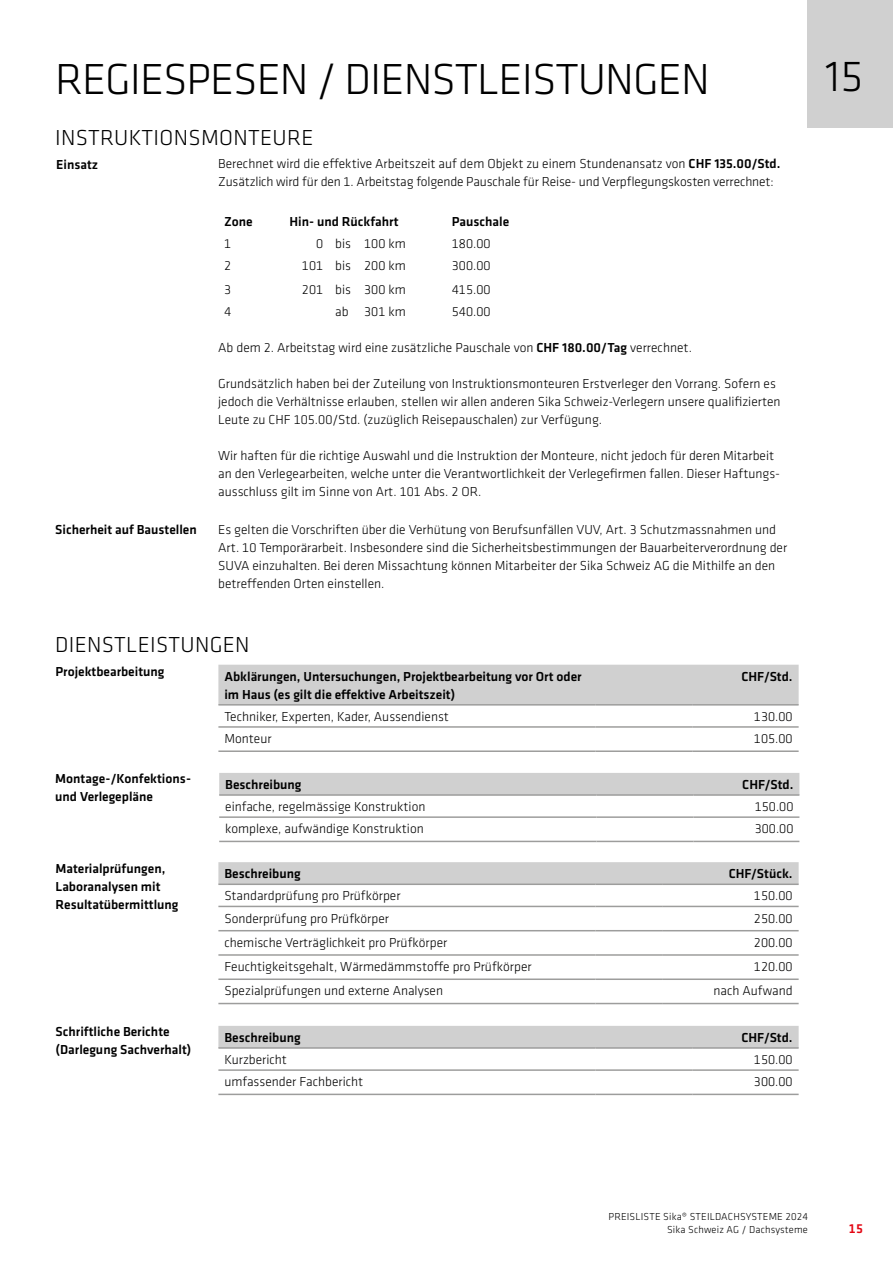
<style>
.page{position:relative;width:893px;height:1263px;background:#fff}
.page>*{position:absolute;margin:0;border:0;box-sizing:border-box;transform-origin:0 0}
.t1{font:300 45px "Klavika";letter-spacing:-.02em;color:#000}
.t2{font:300 22.5px "Klavika";letter-spacing:.015em;color:#000}
.t3{font:300 13.5px/18px "Klavika";color:#000}
.t4{font:500 13.5px/18px "Klavika";color:#000}
.t5{font:500 13.5px "Klavika";color:#e30613}
.t6{font:300 10.5px/12.6px "Klavika";letter-spacing:.015em;color:#000;text-align:right}
.s1{font-weight:500}
</style>
<div class="page">
<div style="left:808px;top:0;width:85px;height:127px;background:#d0d0d0"></div>
<div style="left:218px;top:665px;width:581px;height:39px;background:#d0d0d0"></div>
<hr style="left:218px;top:704px;width:378px;height:1px;background:#9d9d9c">
<hr style="left:596px;top:704px;width:97px;height:1px;background:#9d9d9c">
<hr style="left:693px;top:704px;width:106px;height:1px;background:#9d9d9c">
<hr style="left:218px;top:726px;width:378px;height:2px;background:#9d9d9c">
<hr style="left:596px;top:726px;width:97px;height:2px;background:#9d9d9c">
<hr style="left:693px;top:726px;width:106px;height:2px;background:#9d9d9c">
<hr style="left:218px;top:750px;width:378px;height:2px;background:#9d9d9c">
<hr style="left:596px;top:750px;width:97px;height:2px;background:#9d9d9c">
<hr style="left:693px;top:750px;width:106px;height:2px;background:#9d9d9c">
<div style="left:218px;top:862px;width:581px;height:21px;background:#d0d0d0"></div>
<hr style="left:218px;top:883px;width:378px;height:2px;background:#9d9d9c">
<hr style="left:596px;top:883px;width:67px;height:2px;background:#9d9d9c">
<hr style="left:663px;top:883px;width:136px;height:2px;background:#9d9d9c">
<hr style="left:218px;top:906px;width:378px;height:1px;background:#9d9d9c">
<hr style="left:596px;top:906px;width:67px;height:1px;background:#9d9d9c">
<hr style="left:663px;top:906px;width:136px;height:1px;background:#9d9d9c">
<hr style="left:218px;top:954px;width:378px;height:2px;background:#9d9d9c">
<hr style="left:596px;top:954px;width:67px;height:2px;background:#9d9d9c">
<hr style="left:663px;top:954px;width:136px;height:2px;background:#9d9d9c">
<hr style="left:218px;top:978px;width:378px;height:2px;background:#9d9d9c">
<hr style="left:596px;top:978px;width:67px;height:2px;background:#9d9d9c">
<hr style="left:663px;top:978px;width:136px;height:2px;background:#9d9d9c">
<hr style="left:218px;top:930px;width:378px;height:1px;background:#9d9d9c">
<hr style="left:596px;top:930px;width:67px;height:1px;background:#9d9d9c">
<hr style="left:663px;top:930px;width:136px;height:1px;background:#9d9d9c">
<hr style="left:218px;top:1003px;width:378px;height:1px;background:#9d9d9c">
<hr style="left:596px;top:1003px;width:67px;height:1px;background:#9d9d9c">
<hr style="left:663px;top:1003px;width:136px;height:1px;background:#9d9d9c">
<div style="left:219px;top:773px;width:580px;height:21px;background:#d0d0d0"></div>
<hr style="left:219px;top:794px;width:377px;height:2px;background:#9d9d9c">
<hr style="left:596px;top:794px;width:98px;height:2px;background:#9d9d9c">
<hr style="left:694px;top:794px;width:105px;height:2px;background:#9d9d9c">
<hr style="left:219px;top:816px;width:377px;height:2px;background:#9d9d9c">
<hr style="left:596px;top:816px;width:98px;height:2px;background:#9d9d9c">
<hr style="left:694px;top:816px;width:105px;height:2px;background:#9d9d9c">
<hr style="left:219px;top:841px;width:377px;height:1px;background:#9d9d9c">
<hr style="left:596px;top:841px;width:98px;height:1px;background:#9d9d9c">
<hr style="left:694px;top:841px;width:105px;height:1px;background:#9d9d9c">
<div style="left:218px;top:1026px;width:581px;height:21px;background:#d0d0d0"></div>
<hr style="left:218px;top:1047px;width:378px;height:2px;background:#9d9d9c">
<hr style="left:596px;top:1047px;width:97px;height:2px;background:#9d9d9c">
<hr style="left:693px;top:1047px;width:106px;height:2px;background:#9d9d9c">
<hr style="left:218px;top:1069px;width:378px;height:2px;background:#9d9d9c">
<hr style="left:596px;top:1069px;width:97px;height:2px;background:#9d9d9c">
<hr style="left:693px;top:1069px;width:106px;height:2px;background:#9d9d9c">
<hr style="left:218px;top:1093px;width:378px;height:2px;background:#9d9d9c">
<hr style="left:596px;top:1093px;width:97px;height:2px;background:#9d9d9c">
<hr style="left:693px;top:1093px;width:106px;height:2px;background:#9d9d9c">
<h1 class="t1" style="left:55px;top:52px;width:656px">REGIESPESEN / DIENSTLEISTUNGEN</h1>
<h2 class="t2" style="left:55px;top:124px;width:260px">INSTRUKTIONSMONTEURE</h2>
<p class="t4" style="left:56px;top:155px;width:43px">Einsatz</p>
<p class="t3" style="left:218px;top:154px;width:564px">Berechnet wird die effektive Arbeitszeit auf dem Objekt zu einem Stundenansatz von <span class="s1">CHF 135.00/Std.<br></span>Zusätzlich wird für den 1. Arbeitstag folgende Pauschale für Reise- und Verpflegungskosten verrechnet:</p>
<p class="t4" style="left:224px;top:212px;width:30px">Zone</p>
<p class="t4" style="left:289px;top:212px;width:111px">Hin- und Rückfahrt</p>
<p class="t4" style="left:452px;top:212px;width:59px">Pauschale</p>
<p class="t3" style="left:224px;top:234px;width:9px">1</p>
<p class="t3" style="left:316px;top:234px;width:91px">0 bis 100 km</p>
<p class="t3" style="left:452px;top:234px;width:40px">180.00</p>
<p class="t3" style="left:224px;top:256px;width:9px">2</p>
<p class="t3" style="left:302px;top:256px;width:105px">101 bis 200 km</p>
<p class="t3" style="left:452px;top:256px;width:40px">300.00</p>
<p class="t3" style="left:224px;top:280px;width:9px">3</p>
<p class="t3" style="left:302px;top:280px;width:105px">201 bis 300 km</p>
<p class="t3" style="left:452px;top:280px;width:40px">415.00</p>
<p class="t3" style="left:224px;top:302px;width:9px">4</p>
<p class="t3" style="left:335px;top:302px;width:72px">ab 301 km</p>
<p class="t3" style="left:452px;top:302px;width:40px">540.00</p>
<p class="t3" style="left:218px;top:338px;width:475px">Ab dem 2. Arbeitstag wird eine zusätzliche Pauschale von <span class="s1">CHF 180.00/Tag</span> verrechnet.</p>
<p class="t3" style="left:218px;top:374px;width:564px">Grundsätzlich haben bei der Zuteilung von Instruktionsmonteuren Erstverleger den Vorrang. Sofern es jedoch die Verhältnisse erlauben, stellen wir allen anderen Sika Schweiz-Verlegern unsere qualifizierten<br>Leute zu CHF 105.00/Std. (zuzüglich Reisepauschalen) zur Verfügung.</p>
<p class="t3" style="left:218px;top:446px;width:561px">Wir haften für die richtige Auswahl und die Instruktion der Monteure, nicht jedoch für deren Mitarbeit an den Verlegearbeiten, welche unter die Verantwortlichkeit der Verlegefirmen fallen. Dieser Haftungs&shy;ausschluss gilt im Sinne von Art. 101 Abs. 2 OR.</p>
<p class="t4" style="left:55px;top:520px;width:143px">Sicherheit auf Baustellen</p>
<p class="t3" style="left:218px;top:520px;width:571px">Es gelten die Vorschriften über die Verhütung von Berufsunfällen VUV, Art. 3 Schutzmassnahmen und Art. 10 Temporärarbeit. Insbesondere sind die Sicherheitsbestimmungen der Bauarbeiterverordnung der SUVA einzuhalten. Bei deren Missachtung können Mitarbeiter der Sika Schweiz AG die Mithilfe an den betreffenden Orten einstellen.</p>
<h2 class="t2" style="left:55px;top:631px;width:196px">DIENSTLEISTUNGEN</h2>
<p class="t4" style="left:56px;top:662px;width:110px">Projektbearbeitung</p>
<p class="t4" style="left:224px;top:667px;width:359px">Abklärungen, Untersuchungen, Projektbearbeitung vor Ort oder im Haus (es gilt die effektive Arbeitszeit)</p>
<p class="t4" style="left:741px;top:667px;width:53px">CHF/Std.</p>
<p class="t3" style="left:224px;top:707px;width:226px">Techniker, Experten, Kader, Aussendienst</p>
<p class="t3" style="left:754px;top:707px;width:40px">130.00</p>
<p class="t3" style="left:224px;top:729px;width:49px">Monteur</p>
<p class="t3" style="left:754px;top:729px;width:40px">105.00</p>
<p class="t4" style="left:55px;top:769px;width:137px">Montage-/Konfektions&shy;und Verlegepläne</p>
<p class="t4" style="left:225px;top:775px;width:78px">Beschreibung</p>
<p class="t4" style="left:742px;top:775px;width:53px">CHF/Std.</p>
<p class="t3" style="left:225px;top:797px;width:202px">einfache, regelmässige Konstruktion</p>
<p class="t3" style="left:755px;top:797px;width:40px">150.00</p>
<p class="t3" style="left:225px;top:820px;width:200px">komplexe, aufwändige Konstruktion</p>
<p class="t3" style="left:755px;top:820px;width:40px">300.00</p>
<p class="t4" style="left:56px;top:859px;width:124px">Materialprüfungen,<br>Laboranalysen mit<br>Resultatübermittlung</p>
<p class="t4" style="left:224px;top:864px;width:78px">Beschreibung</p>
<p class="t4" style="left:729px;top:864px;width:65px">CHF/Stück.</p>
<p class="t3" style="left:224px;top:887px;width:178px">Standardprüfung pro Prüfkörper</p>
<p class="t3" style="left:754px;top:887px;width:40px">150.00</p>
<p class="t3" style="left:224px;top:909px;width:166px">Sonderprüfung pro Prüfkörper</p>
<p class="t3" style="left:754px;top:909px;width:40px">250.00</p>
<p class="t3" style="left:224px;top:933px;width:224px">chemische Verträglichkeit pro Prüfkörper</p>
<p class="t3" style="left:754px;top:933px;width:40px">200.00</p>
<p class="t3" style="left:224px;top:957px;width:309px">Feuchtigkeitsgehalt, Wärmedämmstoffe pro Prüfkörper</p>
<p class="t3" style="left:754px;top:957px;width:40px">120.00</p>
<p class="t3" style="left:224px;top:982px;width:220px">Spezialprüfungen und externe Analysen</p>
<p class="t3" style="left:713px;top:982px;width:81px">nach Aufwand</p>
<p class="t4" style="left:56px;top:1022px;width:137px">Schriftliche Berichte (Darlegung Sachverhalt)</p>
<p class="t4" style="left:224px;top:1028px;width:78px">Beschreibung</p>
<p class="t4" style="left:741px;top:1028px;width:53px">CHF/Std.</p>
<p class="t3" style="left:224px;top:1050px;width:64px">Kurzbericht</p>
<p class="t3" style="left:754px;top:1050px;width:40px">150.00</p>
<p class="t3" style="left:224px;top:1072px;width:140px">umfassender Fachbericht</p>
<p class="t3" style="left:754px;top:1072px;width:40px">300.00</p>
<h1 class="t1" style="left:826px;top:49px;width:39px">15</h1>
<p class="t6" style="left:609px;top:1210px;width:201px">PREISLISTE Sika® STEILDACHSYSTEME 2024<br>Sika Schweiz AG / Dachsysteme</p>
<p class="t5" style="left:849px;top:1219px;width:16px">15</p>
</div>
